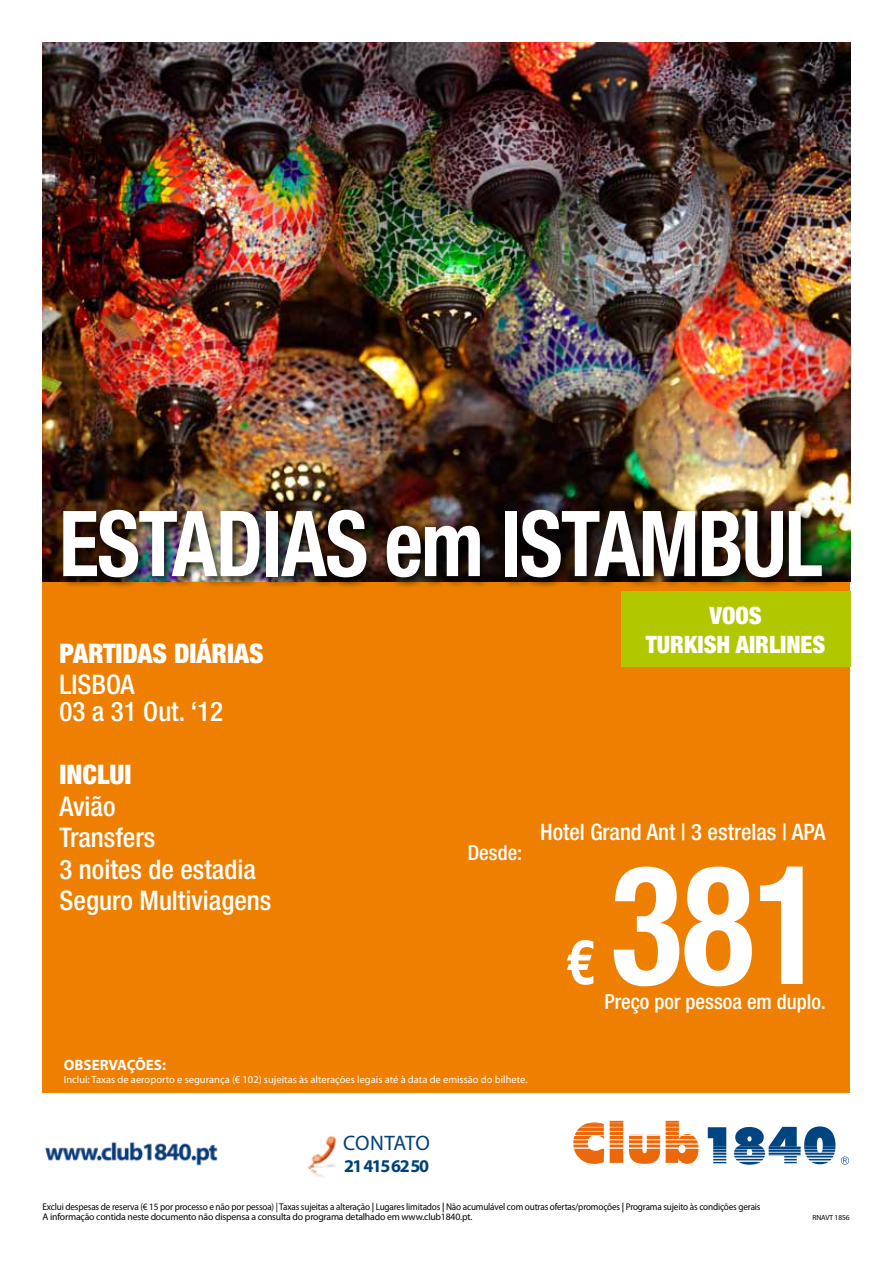
<style>
.page{position:relative;width:893px;height:1263px;background:#fff}
.page>*{position:absolute;margin:0;border:0;box-sizing:border-box;transform-origin:0 0}
.t1{font:700 condensed 165.9px "Helvetica Neue";color:#fff;scale:.9 1}
.t2{font:700 condensed 91.05px "Helvetica Neue";letter-spacing:-.02em;color:#fff;scale:.9 1}
.t3{font:700 condensed 62.25px "Helvetica Neue";color:#fff}
.t4{font:500 condensed 27px/31.5px "Helvetica Neue";color:#fff}
.t5{font:900 condensed 27px "Helvetica Neue";color:#fff}
.t6{font:900 condensed 24px/28.5px "Helvetica Neue";color:#fff;text-align:center}
.t7{font:500 condensed 22.65px "Helvetica Neue";color:#fff}
.t8{font:21px "Myriad Pro";color:#00417b}
.t9{font:500 condensed 20.7px "Helvetica Neue";color:#fff}
.t10{font:700 18px "Myriad Pro";letter-spacing:-.08em;color:#00417b}
.t11{font:700 15px "Myriad Pro";color:#fff}
.t12{font:10.5px "Myriad Pro";color:#fff}
.t13{font:9.75px/10.5px "Myriad Pro";letter-spacing:-.015em;color:#000;scale:.94 1}
.t14{font:7.5px "Myriad Pro";letter-spacing:-.02em;color:#000}
.s1{font-weight:600}
</style>
<div class="page">
<div style="left:43px;top:43px;width:807px;height:1050px;background:#ee7f00"></div>
<img style="left:43px;top:43px;width:807px;height:538px">
<div style="left:59px;top:506px;width:775px;height:84px;background:#000;opacity:.75"></div>
<svg style="left:573px;top:1120px;width:277px;height:45px"></svg>
<div style="left:621px;top:591px;width:229px;height:75px;background:#b1c800"></div>
<img style="left:45px;top:1136px;width:292px;height:42px">
<h2 class="t2" style="left:59px;top:489px;width:850px">ESTADIAS EM ISTAMBUL</h2>
<h3 class="t6" style="left:646px;top:601px;width:180px">VOOS<br>TURKISH AIRLINES</h3>
<h3 class="t5" style="left:60px;top:637px;width:204px">PARTIDAS DIÁRIAS</h3>
<h3 class="t4" style="left:60px;top:671px;width:165px;line-height:27px">Lisboa<br>03 a 31 Out. ‘12</h3>
<h3 class="t5" style="left:60px;top:758px;width:72px">INCLUI</h3>
<h3 class="t4" style="left:60px;top:790px;width:213px">Avião<br>Transfers<br>3 noites de estadia<br>Seguro Multiviagens</h3>
<h3 class="t9" style="left:468px;top:840px;width:56px">Desde:</h3>
<h3 class="t7" style="left:540px;top:818px;width:287px">Hotel Grand Ant | 3 estrelas | APA</h3>
<h3 class="t3" style="left:566px;top:924px;width:31px">€</h3>
<h1 class="t1" style="left:611px;top:824px;width:240px">381</h1>
<h3 class="t9" style="left:604px;top:989px;width:223px">Preço por pessoa em duplo.</h3>
<h3 class="t11" style="left:64px;top:1055px;width:104px">OBSERVAÇÕES:</h3>
<p class="t12" style="left:64px;top:1073px;width:465px">Inclui: Taxas de aeroporto e segurança (€ 102) sujeitas às alterações legais até à data de emissão do bilhete.</p>
<h3 class="t8" style="left:343px;top:1130px;width:40px">contat</h3>
<h3 class="t8" style="left:416px;top:1130px;width:16px">o</h3>
<h3 class="t10" style="left:344px;top:1154px;width:86px">21 415 62 50</h3>
<p class="t13" style="left:43px;top:1201px;width:765px">Exclui despesas de reserva (€ 15 por processo e não por pessoa) | Taxas sujeitas a alteração <span class="s1">|</span> Lugares limitados <span class="s1">|</span> Não acumulável com outras ofertas/promoções <span class="s1">|</span> Programa sujeito às condições gerais<br>A informação contida neste documento não dispensa a consulta do programa detalhado em www.club1840.pt.</p>
<p class="t14" style="left:813px;top:1213px;width:38px">RNAVT 1856</p>
</div>
